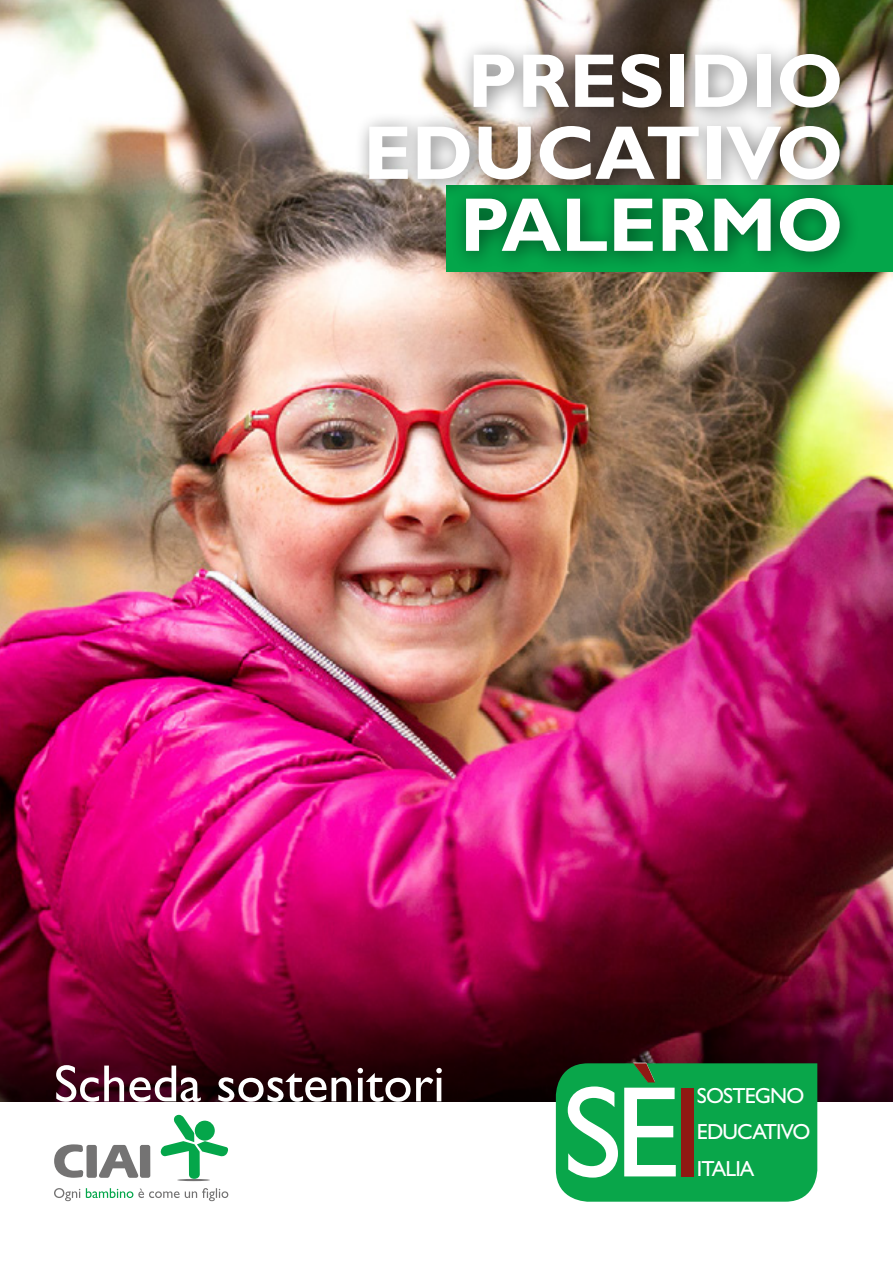
<style>
.page{position:relative;width:893px;height:1263px;background:#fff}
.page>*{position:absolute;margin:0;border:0;box-sizing:border-box;transform-origin:0 0}
.t1{font:130.2px "Gill Sans Std";color:#fff}
.t2{font:700 76.5px/72px "Gill Sans";color:#fff;text-align:right}
.t3{font:52.5px "Gill Sans";color:#fff}
.t4{font:21.9px/36.5px "Gill Sans Std";letter-spacing:-.04em;color:#fff}
.s1{color:#901913}
</style>
<div class="page">
<img style="left:0;top:0;width:893px;height:744px">
<svg style="left:0;top:744px;width:893px;height:357px"></svg>
<hr style="left:177px;top:1179px;width:33px;height:2px;background:#747373;border-radius:50%">
<svg style="left:54px;top:1144px;width:96px;height:34px"></svg>
<svg style="left:160px;top:1115px;width:68px;height:64px"></svg>
<svg style="left:86px;top:1188px;width:142px;height:13px"></svg>
<svg style="left:54px;top:1188px;width:26px;height:13px"></svg>
<div style="left:556px;top:1063px;width:261px;height:138px;background:#09a64a"></div>
<div style="left:446px;top:185px;width:447px;height:86px;background:#04a64a"></div>
<div style="left:354px;top:38px;width:506px;height:235px;background:#000;opacity:.5"></div>
<p class="t2" style="left:363px;top:47px;width:481px">PRESIDIO<br>EDUCATIVO<br>PALERMO</p>
<p class="t3" style="left:54px;top:1053px;width:392px">Scheda sostenitori</p>
<h1 class="t1" style="left:562px;top:1058px;width:143px">SÈ<span class="s1">I</span></h1>
<p class="t4" style="left:697px;top:1077px;width:115px">SOSTEGNO<br>EDUCATIVO</p>
<p class="t4" style="left:697px;top:1150px;width:59px">ITALIA</p>
</div>
